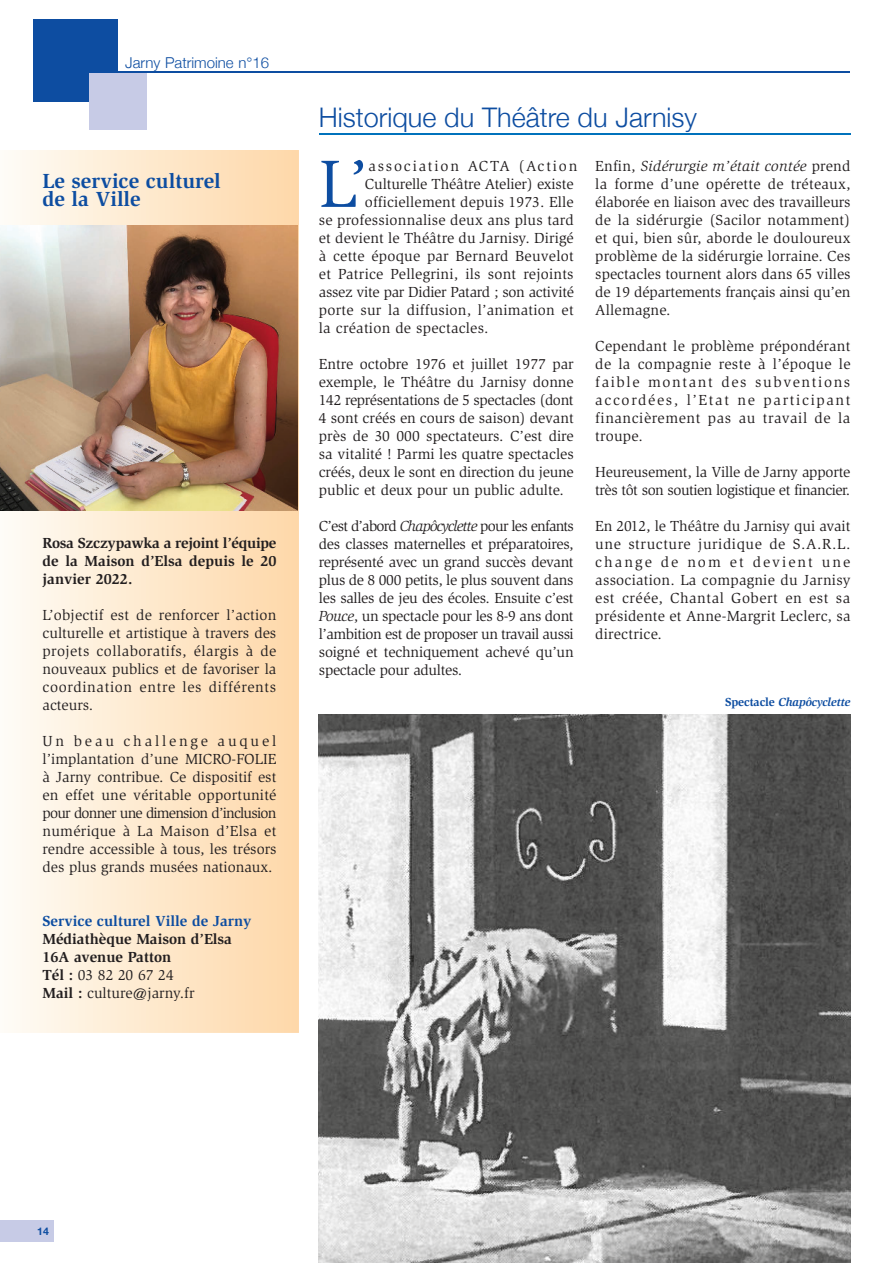
<style>
.page{position:relative;width:893px;height:1263px;background:#fff}
.page>*{position:absolute;margin:0;border:0;box-sizing:border-box;transform-origin:0 0}
.t1{font:68.7px "Slimbach";color:#0d4da1}
.t2{font:300 27px "Helvetica Neue";color:#0d4da1}
.t3{font:700 21px/18px "Slimbach";color:#0d4da1}
.t4{font:15px/18px "Slimbach";color:#231f20;text-align:justify}
.t5{font:700 15px/18px "Slimbach";color:#231f20;text-align:justify}
.t6{font:15px/18px "Slimbach";letter-spacing:-.03em;color:#231f20}
.t7{font:15px "Slimbach";letter-spacing:-.02em;color:#231f20}
.t8{font:700 15px "Slimbach";color:#0d4da1}
.t9{font:15px "Slimbach";letter-spacing:.12em;color:#231f20}
.t10{font:300 15px "Helvetica Neue";color:#0d4da1}
.t11{font:italic 700 12px "Slimbach";letter-spacing:-.01em;color:#0d4da1}
.t12{font:700 10.5px "Helvetica Neue";color:#0d4da1}
.s1{font-weight:400}
.s2{font-style:italic}
.s3{font-style:normal}
</style>
<div class="page">
<svg style="left:12px;top:150px;width:287px;height:883px;background:#fde8cc"></svg>
<div style="left:33px;top:19px;width:84px;height:82px;background:#0d4da1"></div>
<div style="left:89px;top:73px;width:58px;height:57px;background:#c7cbe6"></div>
<div style="left:0;top:1220px;width:54px;height:22px;background:#c7cbe6"></div>
<hr style="left:88px;top:71px;width:762px;height:1px;background:#0d4da1">
<hr style="left:319px;top:133px;width:531px;height:2px;background:#0072bc">
<img style="left:319px;top:714px;width:531px;height:549px">
<img style="left:0;top:226px;width:297px;height:285px">
<p class="t10" style="left:125px;top:50px;width:145px">Jarny Patrimoine n°16</p>
<h3 class="t3" style="left:43px;top:171px;width:180px">Le service culturel de la Ville</h3>
<p class="t5" style="left:43px;top:533px;width:235px">Rosa Szczypawka a rejoint l’équipe de la Maison d’Elsa depuis le 20 janvier 2022.</p>
<p class="t4" style="left:43px;top:606px;width:235px">L’objectif est de renforcer l’action culturelle et artistique à travers des projets collaboratifs, élargis à de nouveaux publics et de favoriser la coordination entre les différents acteurs.</p>
<p class="t4" style="left:43px;top:732px;width:235px">Un beau challenge auquel l’implantation d’une MICRO-FOLIE à Jarny contribue. Ce dispositif est en effet une véritable opportunité pour donner une dimension d’inclusion numérique à La Maison d’Elsa et rendre accessible à tous, les trésors des plus grands musées nationaux.</p>
<p class="t8" style="left:43px;top:912px;width:210px">Service culturel Ville de Jarny</p>
<p class="t5" style="left:43px;top:929px;width:191px;text-align:left">Médiathèque Maison d’Elsa<br>16A avenue Patton<br>Tél : <span class="s1">03 82 20 67 24<br></span>Mail : <span class="s1">culture@jarny.fr</span></p>
<h2 class="t2" style="left:319px;top:96px;width:380px">Historique du Théâtre du Jarnisy</h2>
<p class="t4" style="left:595px;top:157px;width:257px">Enfin, <span class="s2">Sidérurgie m’était contée</span> prend la forme d’une opérette de tréteaux, élaborée en liaison avec des travailleurs de la sidérurgie (Sacilor notamment) et qui, bien sûr, aborde le douloureux problème de la sidérurgie lorraine. Ces spectacles tournent alors dans 65 villes de 19 départements français ainsi qu’en Allemagne.</p>
<p class="t4" style="left:595px;top:337px;width:257px">Cependant le problème prépondérant de la compagnie reste à l’époque le faible montant des subventions accordées, l’Etat ne participant financièrement pas au travail de la troupe.</p>
<p class="t6" style="left:595px;top:463px;width:257px">Heureusement, la Ville de Jarny apporte très tôt son soutien logistique et financier.</p>
<p class="t4" style="left:595px;top:517px;width:257px">En 2012, le Théâtre du Jarnisy qui avait une structure juridique de S.A.R.L. change de nom et devient une association. La compagnie du Jarnisy est créée, Chantal Gobert en est sa présidente et Anne-Margrit Leclerc, sa directrice.</p>
<h1 class="t1" style="left:319px;top:145px;width:51px">L’</h1>
<p class="t9" style="left:368px;top:157px;width:210px">association ACTA (Action</p>
<p class="t4" style="left:365px;top:175px;width:210px">Culturelle Théâtre Atelier) existe</p>
<p class="t4" style="left:365px;top:193px;width:210px">officiellement depuis 1973. Elle</p>
<p class="t4" style="left:319px;top:211px;width:256px">se professionnalise deux ans plus tard</p>
<p class="t4" style="left:319px;top:229px;width:256px">et devient le Théâtre du Jarnisy. Dirigé</p>
<p class="t4" style="left:319px;top:247px;width:256px">à cette époque par Bernard Beuvelot</p>
<p class="t4" style="left:319px;top:265px;width:256px">et Patrice Pellegrini, ils sont rejoints</p>
<p class="t7" style="left:319px;top:283px;width:257px">assez vite par Didier Patard ; son activité</p>
<p class="t4" style="left:319px;top:301px;width:256px">porte sur la diffusion, l’animation et</p>
<p class="t4" style="left:319px;top:319px;width:171px">la création de spectacles.</p>
<p class="t4" style="left:319px;top:355px;width:256px">Entre octobre 1976 et juillet 1977 par exemple, le Théâtre du Jarnisy donne 142 représentations de 5 spectacles (dont 4 sont créés en cours de saison) devant près de 30 000 spectateurs. C’est dire sa vitalité ! Parmi les quatre spectacles créés, deux le sont en direction du jeune public et deux pour un public adulte.</p>
<p class="t4" style="left:319px;top:517px;width:257px">C’est d’abord <span class="s2">Chapôcyclette</span> pour les enfants des classes maternelles et préparatoires, représenté avec un grand succès devant plus de 8 000 petits, le plus souvent dans les salles de jeu des écoles. Ensuite c’est <span class="s2">Pouce</span>, un spectacle pour les 8-9 ans dont l’ambition est de proposer un travail aussi soigné et techniquement achevé qu’un spectacle pour adultes.</p>
<p class="t11" style="left:725px;top:694px;width:127px"><span class="s3">Spectacle</span> Chapôcyclette</p>
<p class="t12" style="left:37px;top:1223px;width:13px">14</p>
</div>
